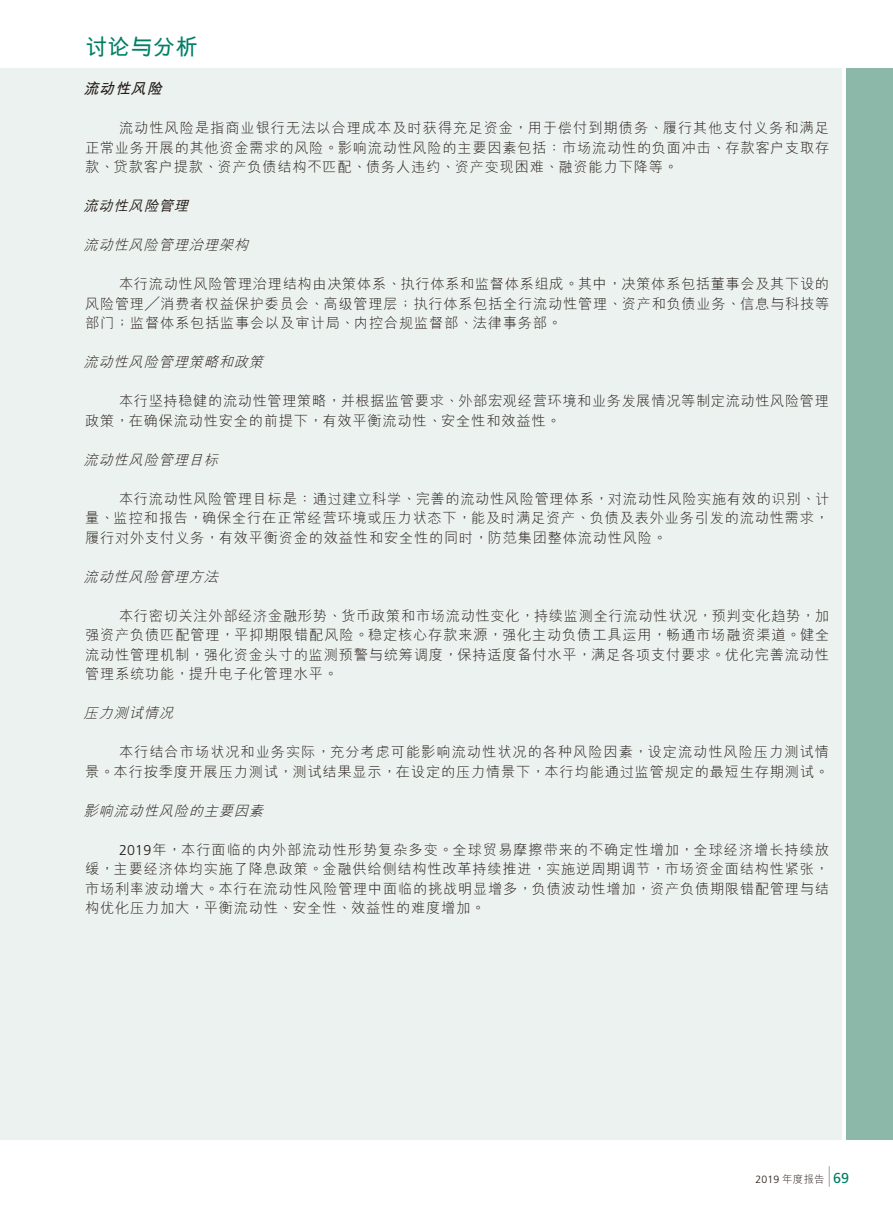
<style>
.page{position:relative;width:893px;height:1212px;background:#fff}
.page>*{position:absolute;margin:0;border:0;box-sizing:border-box;transform-origin:0 0}
.t1{font:700 22.5px "M Hei HKS";letter-spacing:.005em;color:#007f65}
.t2{font:italic 700 15px "M Hei HKS";color:#231916}
.t3{font:300 14.25px/19.5px "M Hei HKS";letter-spacing:.055em;color:#231916;text-align:justify}
.t4{font:italic 300 14.25px "M Hei HKS";color:#231916}
.t5{font:italic 500 14.25px "M Hei HKS";color:#231916}
.t6{font:300 10.5px "Frutiger";color:#231916}
.s1{font-family:"Frutiger"}
.s2{font-family:"M Hei HKS"}
.s3{font-weight:400;font-size:14.4px;color:#007f65}
</style>
<div class="page">
<div style="left:0;top:68px;width:842px;height:1072px;background:#ebf2ef"></div>
<div style="left:846px;top:68px;width:47px;height:1072px;background:#8bb8a9"></div>
<svg style="left:829px;top:1166px;width:1px;height:21px"></svg>
<h1 class="t1" style="left:85px;top:30px;width:114px">討論與分析</h1>
<p class="t2" style="left:83px;top:78px;width:85px">流動性風險</p>
<p class="t3" style="left:85px;top:118px;width:746px;text-indent:34px">流動性風險是指商業銀行無法以合理成本及時獲得充足資金，用於償付到期債務、履行其他支付義務和滿足正常業務開展的其他資金需求的風險。影響流動性風險的主要因素包括：市場流動性的負面衝擊、存款客戶支取存款、貸款客戶提款、資產負債結構不匹配、債務人違約、資產變現困難、融資能力下降等。</p>
<p class="t5" style="left:84px;top:196px;width:111px">流動性風險管理</p>
<p class="t4" style="left:84px;top:235px;width:171px">流動性風險管理治理架構</p>
<p class="t3" style="left:85px;top:274px;width:746px;text-indent:34px">本行流動性風險管理治理結構由決策體系、執行體系和監督體系組成。其中，決策體系包括董事會及其下設的風險管理╱消費者權益保護委員會、高級管理層；執行體系包括全行流動性管理、資產和負債業務、信息與科技等部門；監督體系包括監事會以及審計局、內控合規監督部、法律事務部。</p>
<p class="t4" style="left:84px;top:352px;width:186px">流動性風險管理策略和政策</p>
<p class="t3" style="left:85px;top:391px;width:745px;text-indent:34px">本行堅持穩健的流動性管理策略，並根據監管要求、外部宏觀經營環境和業務發展情況等制定流動性風險管理政策，在確保流動性安全的前提下，有效平衡流動性、安全性和效益性。</p>
<p class="t4" style="left:84px;top:449px;width:141px">流動性風險管理目標</p>
<p class="t3" style="left:85px;top:488px;width:746px;text-indent:34px">本行流動性風險管理目標是：通過建立科學、完善的流動性風險管理體系，對流動性風險實施有效的識別、計量、監控和報告，確保全行在正常經營環境或壓力狀態下，能及時滿足資產、負債及表外業務引發的流動性需求，履行對外支付義務，有效平衡資金的效益性和安全性的同時，防範集團整體流動性風險。</p>
<p class="t4" style="left:84px;top:566px;width:141px">流動性風險管理方法</p>
<p class="t3" style="left:85px;top:605px;width:746px;text-indent:34px">本行密切關注外部經濟金融形勢、貨幣政策和市場流動性變化，持續監測全行流動性狀況，預判變化趨勢，加強資產負債匹配管理，平抑期限錯配風險。穩定核心存款來源，強化主動負債工具運用，暢通市場融資渠道。健全流動性管理機制，強化資金頭寸的監測預警與統籌調度，保持適度備付水平，滿足各項支付要求。優化完善流動性管理系統功能，提升電子化管理水平。</p>
<p class="t4" style="left:84px;top:703px;width:96px">壓力測試情況</p>
<p class="t3" style="left:85px;top:742px;width:745px;text-align:right">本行結合市場狀況和業務實際，充分考慮可能影響流動性狀況的各種風險因素，設定流動性風險壓力測試情<br>景。本行按季度開展壓力測試，測試結果顯示，在設定的壓力情景下，本行均能通過監管規定的最短生存期測試。</p>
<p class="t4" style="left:84px;top:800px;width:186px">影響流動性風險的主要因素</p>
<p class="t3" style="left:85px;top:839px;width:746px;text-indent:34px"><span class="s1">2019</span>年，本行面臨的內外部流動性形勢複雜多變。全球貿易摩擦帶來的不確定性增加，全球經濟增長持續放緩，主要經濟體均實施了降息政策。金融供給側結構性改革持續推進，實施逆周期調節，市場資金面結構性緊張，市場利率波動增大。本行在流動性風險管理中面臨的挑戰明顯增多，負債波動性增加，資產負債期限錯配管理與結構優化壓力加大，平衡流動性、安全性、效益性的難度增加。</p>
<p class="t6" style="left:756px;top:1173px;width:95px">2019 <span class="s2">年度報告</span> <span class="s3">69</span></p>
</div>
